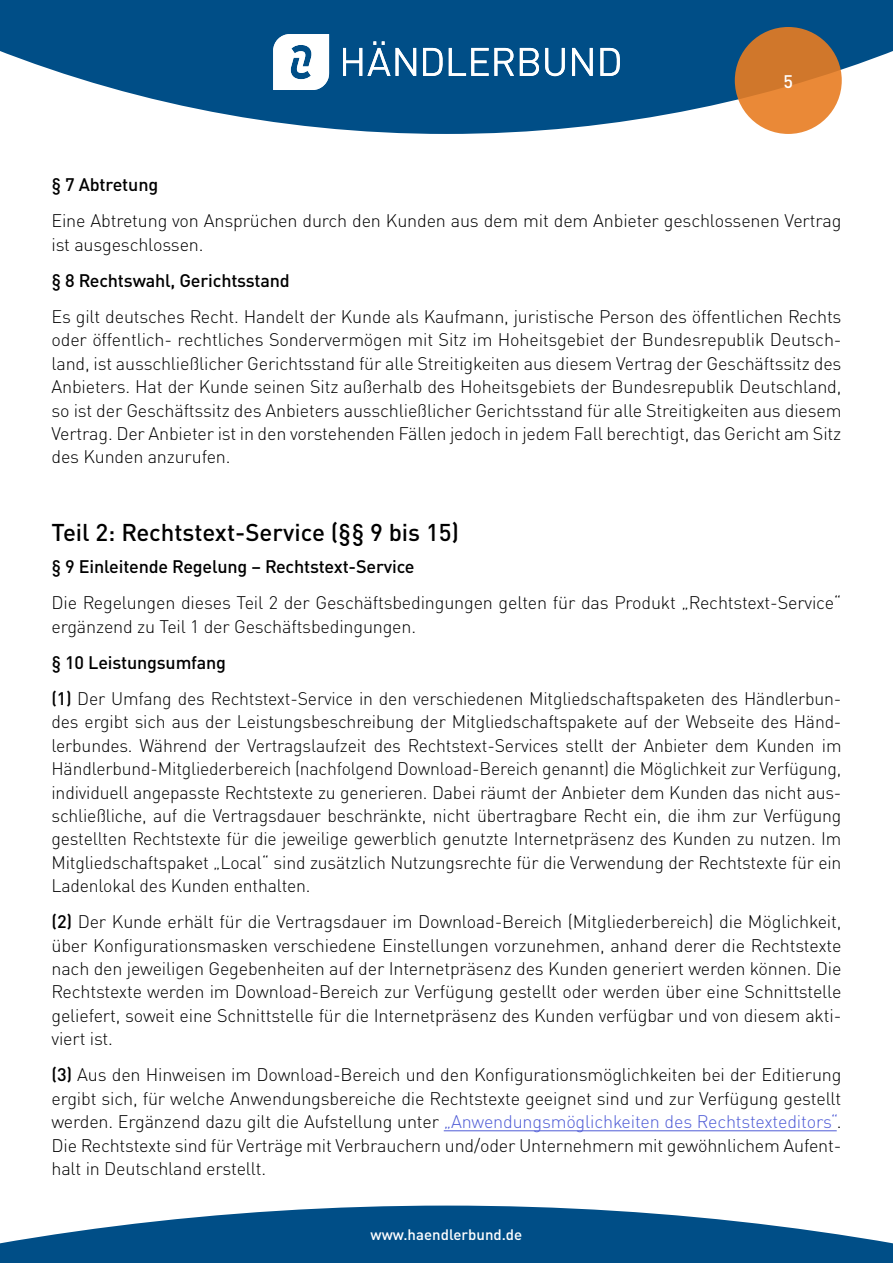
<style>
.page{position:relative;width:893px;height:1263px;background:#fff}
.page>*{position:absolute;margin:0;border:0;box-sizing:border-box;transform-origin:0 0}
.t1{font:500 24px "DIN Pro";color:#000}
.t2{font:300 18px/23.4px "DIN Pro";letter-spacing:-.01em;color:#000;text-align:justify}
.t3{font:500 18px "DIN Pro";letter-spacing:-.01em;color:#000}
.t4{font:500 18px "DIN Pro";color:#fff}
.t5{font:500 15px "DIN Pro";color:#fff}
.s1{font-weight:500}
.s2{color:#4f5cd6}
</style>
<div class="page">
<svg style="left:0;top:0;width:893px;height:134px;fill:#004e87"></svg>
<svg style="left:735px;top:27px;width:107px;height:107px;background:#da7f31"></svg>
<svg style="left:343px;top:41px;width:47px;height:35px"></svg>
<svg style="left:396px;top:48px;width:20px;height:28px"></svg>
<svg style="left:423px;top:48px;width:20px;height:28px"></svg>
<svg style="left:449px;top:48px;width:65px;height:28px"></svg>
<svg style="left:520px;top:48px;width:19px;height:28px"></svg>
<svg style="left:545px;top:48px;width:20px;height:28px"></svg>
<svg style="left:572px;top:48px;width:21px;height:28px"></svg>
<svg style="left:600px;top:48px;width:20px;height:28px"></svg>
<svg style="left:273px;top:34px;width:56px;height:56px"></svg>
<svg style="left:0;top:1205px;width:893px;height:58px;fill:#004e87"></svg>
<hr style="left:444px;top:1130px;width:393px;height:1px;background:#4f5cd6">
<p class="t4" style="left:783px;top:67px;width:11px">5</p>
<p class="t3" style="left:52px;top:170px;width:108px">§ 7 Abtretung</p>
<p class="t2" style="left:52px;top:207px;width:791px">Eine Abtretung von Ansprüchen durch den Kunden aus dem mit dem Anbieter geschlossenen Vertrag ist ausgeschlossen.</p>
<p class="t3" style="left:52px;top:266px;width:240px">§ 8 Rechtswahl, Gerichtsstand</p>
<p class="t2" style="left:52px;top:303px;width:791px">Es gilt deutsches Recht. Handelt der Kunde als Kaufmann, juristische Person des öffentlichen Rechts oder öffentlich- rechtliches Sondervermögen mit Sitz im Hoheitsgebiet der Bundesrepublik Deutsch&shy;land, ist ausschließlicher Gerichtsstand für alle Streitigkeiten aus diesem Vertrag der Geschäftssitz des Anbieters. Hat der Kunde seinen Sitz außerhalb des Hoheitsgebiets der Bundesrepublik Deutschland, so ist der Geschäftssitz des Anbieters ausschließlicher Gerichtsstand für alle Streitigkeiten aus diesem Vertrag. Der Anbieter ist in den vorstehenden Fällen jedoch in jedem Fall berechtigt, das Gericht am Sitz des Kunden anzurufen.</p>
<h1 class="t1" style="left:52px;top:513px;width:409px">Teil 2: Rechtstext-Service (§§ 9 bis 15)</h1>
<p class="t3" style="left:52px;top:552px;width:365px">§ 9 Einleitende Regelung – Rechtstext-Service</p>
<p class="t2" style="left:52px;top:589px;width:791px">Die Regelungen dieses Teil 2 der Geschäftsbedingungen gelten für das Produkt „Rechtstext-Service“ ergänzend zu Teil 1 der Geschäftsbedingungen.</p>
<p class="t2" style="left:52px;top:643px;width:791px;line-height:36.2px"><span class="s1">§ 10 Leistungsumfang<br>(1)</span> Der Umfang des Rechtstext-Service in den verschiedenen Mitgliedschaftspaketen des Händlerbun-</p>
<p class="t2" style="left:52px;top:708px;width:791px">des ergibt sich aus der Leistungsbeschreibung der Mitgliedschaftspakete auf der Webseite des Händ&shy;lerbundes. Während der Vertragslaufzeit des Rechtstext-Services stellt der Anbieter dem Kunden im Händlerbund-Mitgliederbereich (nachfolgend Download-Bereich genannt) die Möglichkeit zur Verfügung, individuell angepasste Rechtstexte zu generieren. Dabei räumt der Anbieter dem Kunden das nicht aus&shy;schließliche, auf die Vertragsdauer beschränkte, nicht übertragbare Recht ein, die ihm zur Verfügung gestellten Rechtstexte für die jeweilige gewerblich genutzte Internetpräsenz des Kunden zu nutzen. Im Mitgliedschaftspaket „Local“ sind zusätzlich Nutzungsrechte für die Verwendung der Rechtstexte für ein Ladenlokal des Kunden enthalten.</p>
<p class="t2" style="left:52px;top:908px;width:791px"><span class="s1">(2)</span> Der Kunde erhält für die Vertragsdauer im Download-Bereich (Mitgliederbereich) die Möglichkeit, über Konfigurationsmasken verschiedene Einstellungen vorzunehmen, anhand derer die Rechtstexte nach den jeweiligen Gegebenheiten auf der Internetpräsenz des Kunden generiert werden können. Die Rechtstexte werden im Download-Bereich zur Verfügung gestellt oder werden über eine Schnittstelle geliefert, soweit eine Schnittstelle für die Internetpräsenz des Kunden verfügbar und von diesem akti&shy;viert ist.</p>
<p class="t2" style="left:52px;top:1062px;width:791px"><span class="s1">(3)</span> Aus den Hinweisen im Download-Bereich und den Konfigurationsmöglichkeiten bei der Editierung ergibt sich, für welche Anwendungsbereiche die Rechtstexte geeignet sind und zur Verfügung gestellt werden. Ergänzend dazu gilt die Aufstellung unter <span class="s2">„Anwendungsmöglichkeiten des Rechtstexteditors“</span>.<br>Die Rechtstexte sind für Verträge mit Verbrauchern und/oder Unternehmern mit gewöhnlichem Aufent&shy;halt in Deutschland erstellt.</p>
<p class="t5" style="left:371px;top:1223px;width:153px">www.haendlerbund.de</p>
</div>
